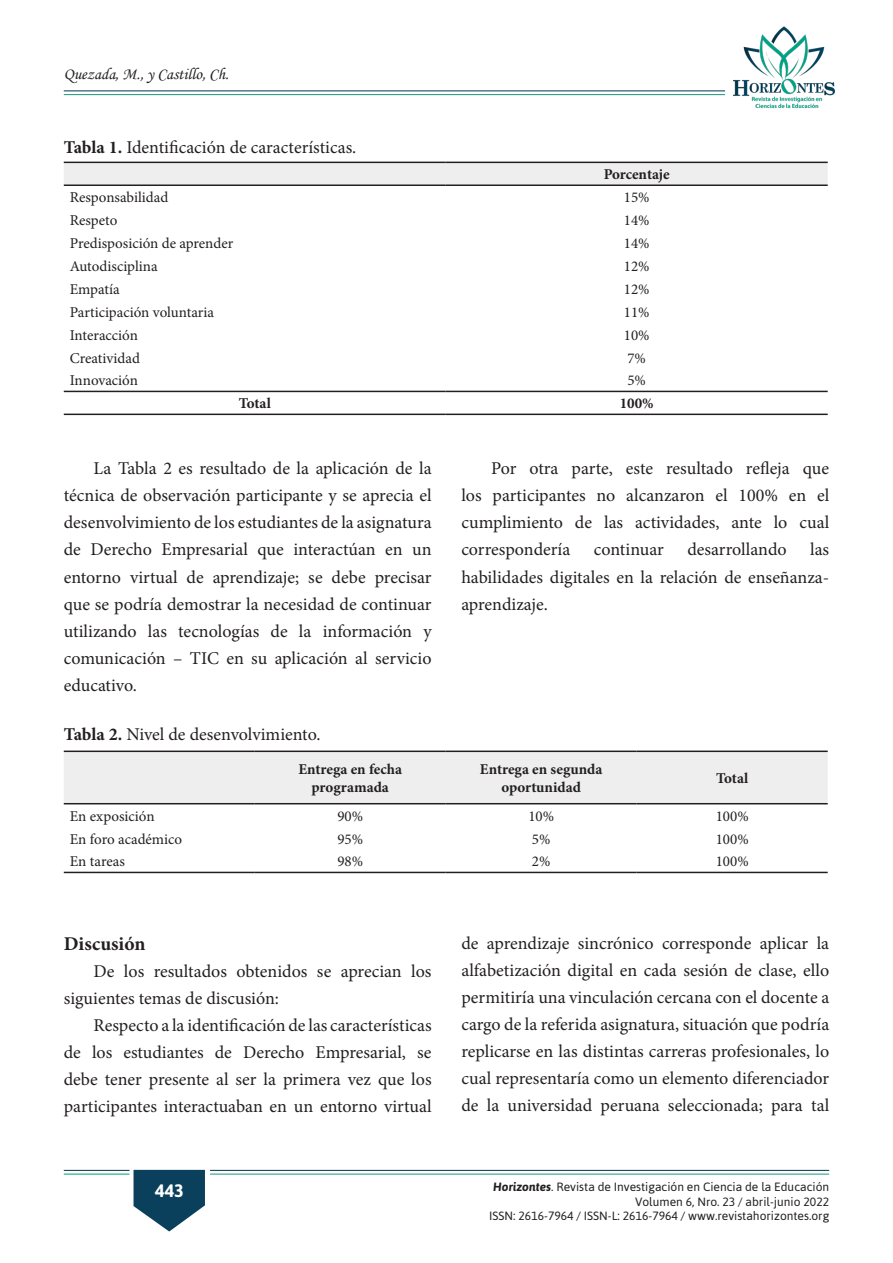
<style>
.page{position:relative;width:893px;height:1263px;background:#fff}
.page>*{position:absolute;margin:0;border:0;box-sizing:border-box;transform-origin:0 0}
.Titulo_Interno{font:700 19.5px "Minion Pro";color:#231f20}
.t1{font:18px/27px "Minion Pro";color:#231f20;text-align:justify}
.t2{font:700 18px "Asap";color:#fff}
.t3{font:16.5px "Monotype Corsiva";color:#231f20}
.t4{font:15px "Minion Pro";color:#231f20}
.t5{font:700 15px/18px "Minion Pro";color:#231f20;text-align:center}
.t6{font:12px/14.4px "Asap";color:#231f20;text-align:right}
.s1{font-weight:700}
.s2{font-weight:700;font-style:italic}
</style>
<div class="page">
<img style="left:722px;top:26px;width:113px;height:83px">
<hr style="left:64px;top:94px;width:661px;height:1px;background:#259c81">
<hr style="left:64px;top:90px;width:661px;height:1px;background:#0a405b">
<svg style="left:134px;top:1170px;width:71px;height:61px"></svg>
<hr style="left:64px;top:1173px;width:65px;height:1px;background:#00a66e">
<hr style="left:64px;top:1170px;width:65px;height:1px;background:#0a405b">
<hr style="left:210px;top:1173px;width:619px;height:1px;background:#259c81">
<hr style="left:210px;top:1170px;width:619px;height:1px;background:#0a405b">
<div style="left:64px;top:163px;width:764px;height:21px;background:#eeeeef"></div>
<hr style="left:64px;top:162px;width:382px;height:1px;background:#231f20">
<hr style="left:446px;top:162px;width:382px;height:1px;background:#231f20">
<hr style="left:64px;top:184px;width:382px;height:2px;background:#231f20">
<hr style="left:446px;top:184px;width:382px;height:2px;background:#231f20">
<hr style="left:64px;top:414px;width:382px;height:1px;background:#231f20">
<hr style="left:446px;top:414px;width:382px;height:1px;background:#231f20">
<hr style="left:64px;top:391px;width:382px;height:1px;background:#231f20">
<hr style="left:446px;top:391px;width:382px;height:1px;background:#231f20">
<div style="left:64px;top:752px;width:764px;height:51px;background:#eeeeef"></div>
<hr style="left:64px;top:750px;width:191px;height:2px;background:#231f20">
<hr style="left:255px;top:750px;width:191px;height:2px;background:#231f20">
<hr style="left:446px;top:750px;width:191px;height:2px;background:#231f20">
<hr style="left:637px;top:750px;width:191px;height:2px;background:#231f20">
<hr style="left:64px;top:803px;width:191px;height:1px;background:#231f20">
<hr style="left:255px;top:803px;width:191px;height:1px;background:#231f20">
<hr style="left:446px;top:803px;width:191px;height:1px;background:#231f20">
<hr style="left:637px;top:803px;width:191px;height:1px;background:#231f20">
<hr style="left:64px;top:872px;width:191px;height:1px;background:#231f20">
<hr style="left:255px;top:872px;width:191px;height:1px;background:#231f20">
<hr style="left:446px;top:872px;width:191px;height:1px;background:#231f20">
<hr style="left:637px;top:872px;width:191px;height:1px;background:#231f20">
<p class="t3" style="left:64px;top:64px;width:167px">Quezada, M., y Castillo, Ch.</p>
<p class="t1" style="left:64px;top:134px;width:294px"><span class="s1">Tabla 1.</span> Identificación de características.</p>
<p class="t5" style="left:604px;top:165px;width:68px">Porcentaje</p>
<p class="t4" style="left:70px;top:187px;width:100px">Responsabilidad</p>
<p class="t4" style="left:624px;top:187px;width:27px">15%</p>
<p class="t4" style="left:70px;top:210px;width:49px">Respeto</p>
<p class="t4" style="left:624px;top:210px;width:27px">14%</p>
<p class="t4" style="left:70px;top:233px;width:165px">Predisposición de aprender</p>
<p class="t4" style="left:624px;top:233px;width:27px">14%</p>
<p class="t4" style="left:70px;top:256px;width:89px">Autodisciplina</p>
<p class="t4" style="left:624px;top:256px;width:27px">12%</p>
<p class="t4" style="left:70px;top:279px;width:52px">Empatía</p>
<p class="t4" style="left:624px;top:279px;width:27px">12%</p>
<p class="t4" style="left:70px;top:302px;width:146px">Participación voluntaria</p>
<p class="t4" style="left:624px;top:302px;width:27px">11%</p>
<p class="t4" style="left:70px;top:325px;width:70px">Interacción</p>
<p class="t4" style="left:624px;top:325px;width:27px">10%</p>
<p class="t4" style="left:70px;top:348px;width:72px">Creatividad</p>
<p class="t4" style="left:627px;top:348px;width:20px">7%</p>
<p class="t4" style="left:70px;top:371px;width:70px">Innovación</p>
<p class="t4" style="left:627px;top:371px;width:20px">5%</p>
<p class="t5" style="left:239px;top:394px;width:34px">Total</p>
<p class="t5" style="left:620px;top:394px;width:35px">100%</p>
<p class="t1" style="left:64px;top:455px;width:369px;text-indent:30px">La Tabla 2 es resultado de la aplicación de la técnica de observación participante y se aprecia el desenvolvimiento de los estudiantes de la asignatura de Derecho Empresarial que interactúan en un entorno virtual de aprendizaje; se debe precisar que se podría demostrar la necesidad de continuar utilizando las tecnologías de la información y comunicación – TIC en su aplicación al servicio educativo.</p>
<p class="t1" style="left:461px;top:455px;width:369px;text-indent:30px">Por otra parte, este resultado refleja que los participantes no alcanzaron el 100% en el cumplimiento de las actividades, ante lo cual correspondería</p>
<p class="t1" style="left:461px;top:536px;width:369px;text-indent:349px">las habilidades digitales en la relación de enseñanza&shy;aprendizaje.</p>
<p class="t1" style="left:594px;top:536px;width:72px">continuar</p>
<p class="t1" style="left:687px;top:536px;width:101px">desarrollando</p>
<p class="t1" style="left:64px;top:721px;width:258px"><span class="s1">Tabla 2.</span> Nivel de desenvolvimiento.</p>
<p class="t5" style="left:298px;top:760px;width:105px">Entrega en fecha programada</p>
<p class="t5" style="left:480px;top:760px;width:124px">Entrega en segunda oportunidad</p>
<p class="t5" style="left:716px;top:769px;width:34px">Total</p>
<p class="t4" style="left:70px;top:806px;width:86px">En exposición</p>
<p class="t4" style="left:337px;top:806px;width:27px">90%</p>
<p class="t4" style="left:528px;top:806px;width:27px">10%</p>
<p class="t4" style="left:716px;top:806px;width:34px">100%</p>
<p class="t4" style="left:70px;top:829px;width:114px">En foro académico</p>
<p class="t4" style="left:337px;top:829px;width:27px">95%</p>
<p class="t4" style="left:532px;top:829px;width:20px">5%</p>
<p class="t4" style="left:716px;top:829px;width:34px">100%</p>
<p class="t4" style="left:70px;top:852px;width:57px">En tareas</p>
<p class="t4" style="left:337px;top:852px;width:27px">98%</p>
<p class="t4" style="left:532px;top:852px;width:20px">2%</p>
<p class="t4" style="left:716px;top:852px;width:34px">100%</p>
<p class="Titulo_Interno" style="left:64px;top:930px;width:83px">Discusión</p>
<p class="t1" style="left:64px;top:957px;width:369px;text-indent:30px">De los resultados obtenidos se aprecian los siguientes temas de discusión:</p>
<p class="t1" style="left:64px;top:1011px;width:369px;text-indent:30px">Respecto a la identificación de las características de los estudiantes de Derecho Empresarial, se debe tener presente al ser la primera vez que los participantes interactuaban en un entorno virtual</p>
<p class="t2" style="left:155px;top:1180px;width:30px">443</p>
<p class="t1" style="left:461px;top:929px;width:369px">de aprendizaje sincrónico corresponde aplicar la alfabetización digital en cada sesión de clase, ello permitiría una vinculación cercana con el docente a cargo de la referida asignatura, situación que podría replicarse en las distintas carreras profesionales, lo cual representaría como un elemento diferenciador de la universidad peruana seleccionada; para tal</p>
<p class="t6" style="left:489px;top:1180px;width:341px"><span class="s2">Horizontes</span>. Revista de Investigación en Ciencia de la Educación<br>Volumen 6, Nro. 23 / abril-junio 2022<br>ISSN: 2616-7964 / ISSN-L: 2616-7964 / www.revistahorizontes.org</p>
</div>
